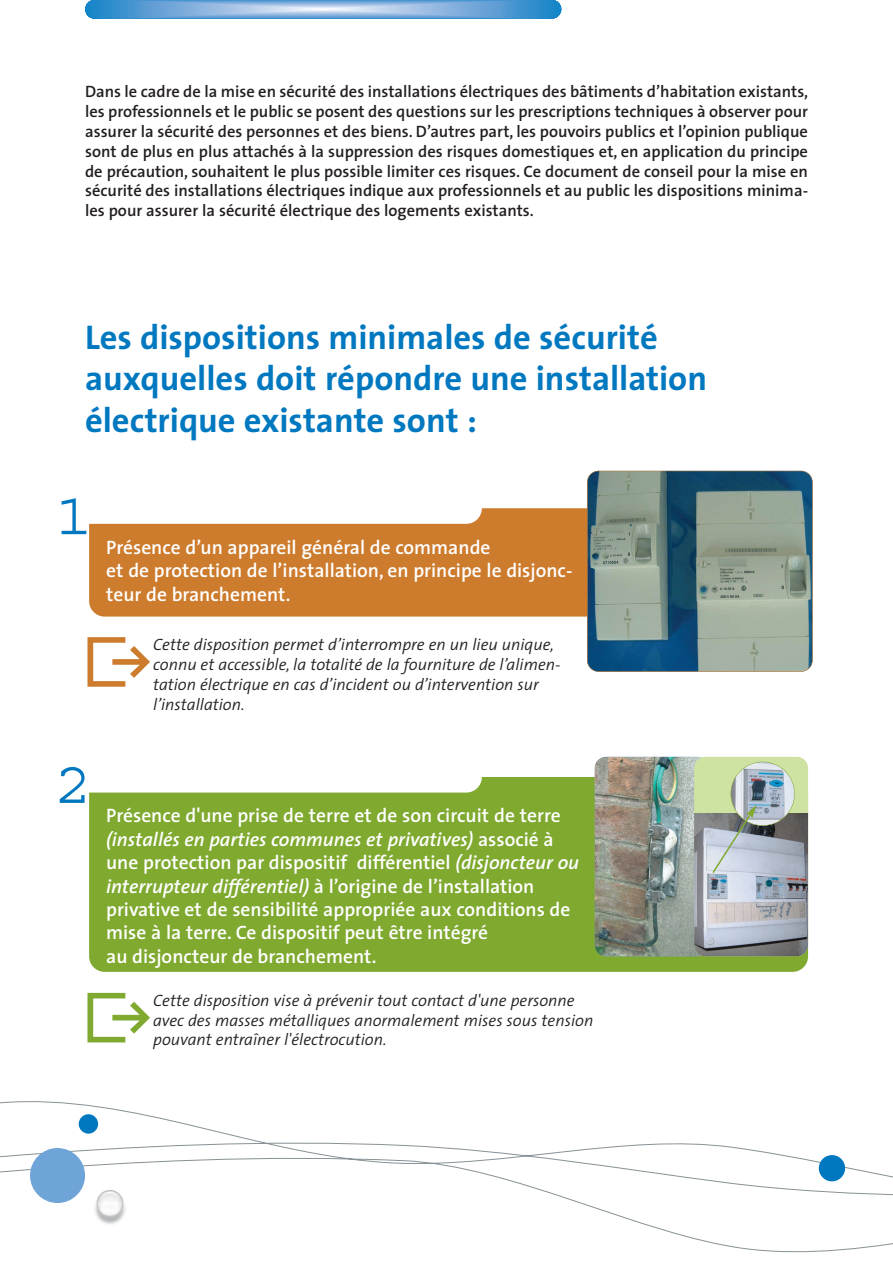
<style>
.page{position:relative;width:893px;height:1263px;background:#fff}
.page>*{position:absolute;margin:0;border:0;box-sizing:border-box;transform-origin:0 0}
.t1{font:61.65px "Courier";color:#0078c0}
.t2{font:700 34.5px/41.4px "The Sans";color:#0078c0}
.t3{font:600 19.5px/23.4px "The Sans";color:#fff}
.t4{font:600 16.5px/19.8px "The Sans";color:#231f20;text-align:justify}
.t5{font:italic 300 16.5px/19.8px "The Sans";color:#231f20}
.s1{font-style:italic}
</style>
<div class="page">
<svg style="left:0;top:1101px;width:892px;height:152px"></svg>
<div style="left:30px;top:1148px;width:55px;height:55px;background:#6fa4d8;border-radius:50%"></div>
<div style="left:818px;top:1155px;width:27px;height:26px;background:#0078c0;border-radius:50%"></div>
<div style="left:79px;top:1114px;width:19px;height:20px;background:#0078c0;border-radius:50%"></div>
<img style="left:85px;top:1180px;width:49px;height:48px">
<svg style="left:87px;top:0;width:472px;height:18px;background:#75abda"></svg>
<div style="left:89px;top:508px;width:516px;height:109px;background:#cd7b2c;border-radius:16px"></div>
<div style="left:51px;top:489px;width:431px;height:35px;background:#fff;border-radius:16px"></div>
<div style="left:89px;top:777px;width:719px;height:195px;background:#7fa92f;border-radius:16px"></div>
<div style="left:51px;top:758px;width:431px;height:35px;background:#fff;border-radius:16px"></div>
<img style="left:587px;top:471px;width:225px;height:201px;border-radius:11px">
<div style="left:587px;top:471px;width:225px;height:201px;border:1px solid #cd7b2c;border-radius:12px"></div>
<img style="left:594px;top:757px;width:114px;height:199px;border-radius:11px">
<div style="left:694px;top:757px;width:114px;height:199px;background:#cee3a1;border-radius:11px"></div>
<img style="left:694px;top:813px;width:114px;height:143px">
<img style="left:730px;top:762px;width:64px;height:64px;border-radius:50%">
<div style="left:730px;top:762px;width:64px;height:64px;border:1px solid #7fa92f;border-radius:50%"></div>
<svg style="left:711px;top:805px;width:45px;height:70px;background:#b2bcbc"></svg>
<p class="t4" style="left:85px;top:84px;width:724px">Dans le cadre de la mise en sécurité des installations électriques des bâtiments d’habitation existants, les professionnels et le public se posent des questions sur les prescriptions techniques à observer pour assurer la sécurité des personnes et des biens. D’autres part, les pouvoirs publics et l’opinion publique sont de plus en plus attachés à la suppression des risques domestiques et, en application du principe de précaution, souhaitent le plus possible limiter ces risques. Ce document de conseil pour la mise en sécurité des installations électriques indique aux professionnels et au public les dispositions minima&shy;les pour assurer la sécurité électrique des logements existants.</p>
<h2 class="t2" style="left:85px;top:320px;width:623px">Les dispositions minimales de sécurité auxquelles doit répondre une installation électrique existante sont :</h2>
<h1 class="t1" style="left:55px;top:495px;width:38px">1</h1>
<p class="t3" style="left:106px;top:537px;width:468px">Présence d’un appareil général de commande<br>et de protection de l’installation, en principe le disjonc&shy;teur de branchement.</p>
<p class="t5" style="left:153px;top:636px;width:409px">Cette disposition permet d’interrompre en un lieu unique, connu et accessible, la totalité de la fourniture de l’alimen&shy;tation électrique en cas d’incident ou d’intervention sur l’installation.</p>
<h1 class="t1" style="left:55px;top:764px;width:38px">2</h1>
<p class="t3" style="left:106px;top:806px;width:474px">Présence d'une prise de terre et de son circuit de terre <span class="s1">(installés en parties communes et privatives)</span> associé à une protection par dispositif différentiel <span class="s1">(disjoncteur ou interrupteur différentiel)</span> à l’origine de l’installation privative et de sensibilité appropriée aux conditions de mise à la terre. Ce dispositif peut être intégré<br>au disjoncteur de branchement.</p>
<p class="t5" style="left:153px;top:992px;width:441px">Cette disposition vise à prévenir tout contact d'une personne avec des masses métalliques anormalement mises sous tension pouvant entraîner l'électrocution.</p>
</div>
